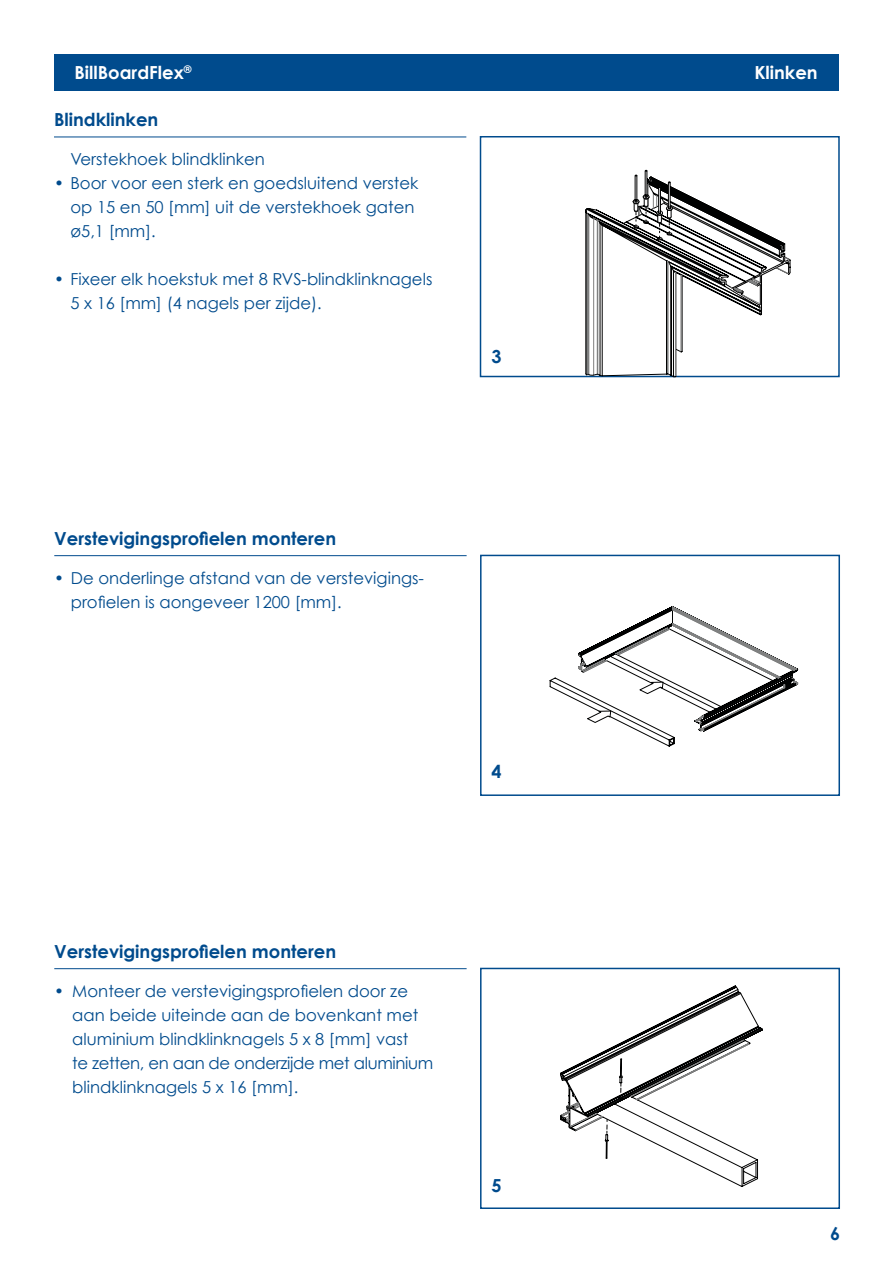
<style>
.page{position:relative;width:893px;height:1263px;background:#fff}
.page>*{position:absolute;margin:0;border:0;box-sizing:border-box;transform-origin:0 0}
.t1{font:700 18px "Century Gothic";color:#004b8d}
.t2{font:700 18px "Century Gothic";color:#fff}
.t3{font:16.5px/24px "Century Gothic";color:#004b8d}
</style>
<div class="page">
<div style="left:54px;top:54px;width:785px;height:36px;background:#004b8d"></div>
<div style="left:480px;top:136px;width:360px;height:241px;border:2px solid #004b8d"></div>
<hr style="left:54px;top:137px;width:412px;height:1px;background:#004b8d">
<div style="left:480px;top:968px;width:360px;height:241px;border:2px solid #004b8d"></div>
<hr style="left:54px;top:968px;width:413px;height:1px;background:#004b8d">
<div style="left:480px;top:555px;width:360px;height:241px;border:2px solid #004b8d"></div>
<hr style="left:54px;top:555px;width:413px;height:1px;background:#004b8d">
<svg style="left:585px;top:169px;width:206px;height:209px"></svg>
<svg style="left:549px;top:606px;width:249px;height:141px"></svg>
<svg style="left:560px;top:985px;width:203px;height:202px"></svg>
<p class="t2" style="left:74px;top:61px;width:119px">BillBoardFlex<sup>®</sup></p>
<p class="t2" style="left:754px;top:61px;width:65px">Klinken</p>
<p class="t1" style="left:54px;top:108px;width:106px">Blindklinken</p>
<p class="t3" style="left:70px;top:147px;width:196px">Verstekhoek blindklinken</p>
<p class="t3" style="left:70px;top:171px;width:349px;text-indent:-16px">• Boor voor een sterk en goedsluitend verstek op 15 en 50 [mm] uit de verstekhoek gaten ø5,1 [mm].</p>
<p class="t3" style="left:70px;top:267px;width:363px;text-indent:-16px">• Fixeer elk hoekstuk met 8 RVS-blindklinknagels<br>5 x 16 [mm] (4 nagels per zijde).</p>
<p class="t1" style="left:491px;top:345px;width:12px">3</p>
<p class="t1" style="left:54px;top:527px;width:283px">Verstevigingsprofielen monteren</p>
<p class="t3" style="left:71px;top:565px;width:355px;text-indent:-16px">• De onderlinge afstand van de verstevigings&shy;profielen is aongeveer 1200 [mm].</p>
<p class="t1" style="left:491px;top:760px;width:12px">4</p>
<p class="t1" style="left:54px;top:940px;width:283px">Verstevigingsprofielen monteren</p>
<p class="t3" style="left:72px;top:978px;width:363px;text-indent:-18px">• Monteer de verstevigingsprofielen door ze aan beide uiteinde aan de bovenkant met aluminium blindklinknagels 5 x 8 [mm] vast<br>te zetten, en aan de onderzijde met aluminium blindklinknagels 5 x 16 [mm].</p>
<p class="t1" style="left:491px;top:1174px;width:12px">5</p>
<p class="t1" style="left:830px;top:1222px;width:12px">6</p>
</div>
